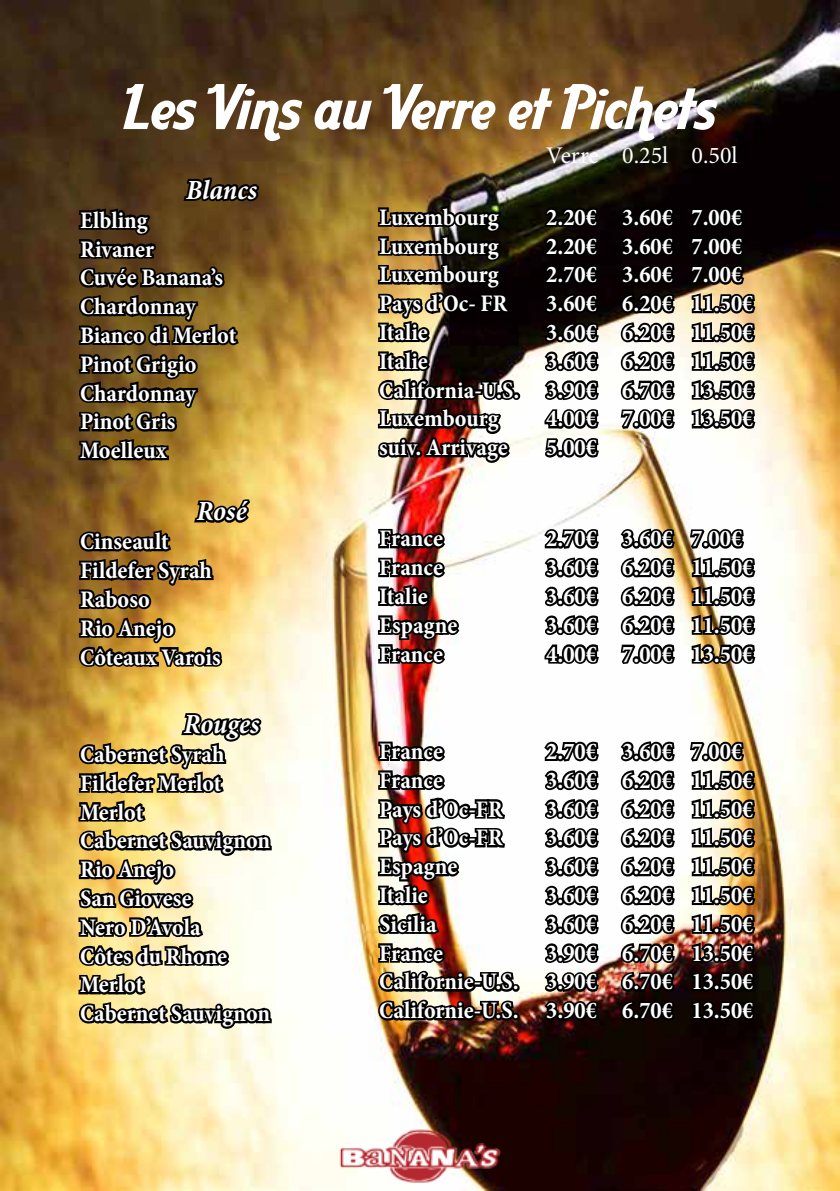
<style>
.page{position:relative;width:840px;height:1191px;background:#fff}
.page>*{position:absolute;margin:0;border:0;box-sizing:border-box;transform-origin:0 0}
.t1{font:60px "Aardvark Cafe";color:#fff}
.t2{font:italic 700 condensed 28px "Minion Pro";letter-spacing:-.005em;color:#fff}
.t3{font:700 condensed 24px/28.8px "Minion Pro";color:#fff}
.t4{font:24px "Minion Pro";color:#fff}
</style>
<div class="page">
<img style="left:0;top:0;width:839px;height:1191px">
<div style="left:512px;top:392px;width:8px;height:8px;border:4px solid #000;border-radius:50%"></div>
<img style="left:376px;top:200px;width:140px;height:265px">
<svg style="left:540px;top:205px;width:60px;height:254px"></svg>
<svg style="left:617px;top:205px;width:59px;height:226px"></svg>
<svg style="left:687px;top:204px;width:70px;height:227px;background:#575147"></svg>
<svg style="left:76px;top:175px;width:185px;height:509px;background:#785c27"></svg>
<img style="left:376px;top:527px;width:86px;height:142px">
<svg style="left:540px;top:526px;width:60px;height:140px"></svg>
<svg style="left:617px;top:526px;width:59px;height:140px"></svg>
<img style="left:687px;top:526px;width:70px;height:140px">
<svg style="left:76px;top:710px;width:197px;height:481px;background:#c3b587"></svg>
<div style="left:512px;top:984px;width:7px;height:7px;border:4px solid #000;border-radius:50%"></div>
<img style="left:375px;top:739px;width:141px;height:287px">
<div style="left:512px;top:1013px;width:7px;height:7px;border:4px solid #000;border-radius:50%"></div>
<svg style="left:540px;top:738px;width:60px;height:284px"></svg>
<svg style="left:617px;top:739px;width:59px;height:284px"></svg>
<img style="left:687px;top:738px;width:70px;height:284px">
<img style="left:335px;top:1098px;width:169px;height:93px">
<h1 class="t1" style="left:124px;top:69px;width:593px">Les Vins au Verre et Pichets</h1>
<p class="t4" style="left:546px;top:139px;width:193px">Verre 0.25l 0.50l</p>
<p class="t2" style="left:186px;top:170px;width:73px">Blancs</p>
<p class="t3" style="left:80px;top:205px;width:158px">Elbling<br>Rivaner<br>Cuvée Banana’s<br>Chardonnay<br>Bianco di Merlot<br>Pinot Grigio<br>Chardonnay<br>Pinot Gris<br>Moelleux</p>
<p class="t3" style="left:379px;top:203px;width:141px">Luxembourg<br>Luxembourg<br>Luxembourg<br>Pays d’Oc- FR<br>Italie<br>Italie<br>California-U.S.<br>Luxembourg suiv. Arrivage</p>
<p class="t3" style="left:546px;top:203px;width:52px;text-align:justify">2.20€ 2.20€ 2.70€ 3.60€ 3.60€ 3.60€ 3.90€ 4.00€ 5.00€</p>
<p class="t3" style="left:622px;top:203px;width:52px;text-align:justify">3.60€ 3.60€ 3.60€ 6.20€ 6.20€ 6.20€ 6.70€ 7.00€</p>
<p class="t3" style="left:691px;top:203px;width:63px">7.00€<br>7.00€<br>7.00€<br>11.50€<br>11.50€<br>11.50€<br>13.50€<br>13.50€</p>
<p class="t2" style="left:196px;top:492px;width:51px">Rosé</p>
<p class="t3" style="left:80px;top:527px;width:142px">Cinseault<br>Fildefer Syrah<br>Raboso<br>Rio Anejo<br>Côteaux Varois</p>
<p class="t3" style="left:379px;top:524px;width:79px">France<br>France<br>Italie<br>Espagne<br>France</p>
<p class="t3" style="left:546px;top:524px;width:52px;text-align:justify">2.70€ 3.60€ 3.60€ 3.60€ 4.00€</p>
<p class="t3" style="left:622px;top:524px;width:52px;text-align:justify">3.60€ 6.20€ 6.20€ 6.20€ 7.00€</p>
<p class="t3" style="left:691px;top:524px;width:63px">7.00€<br>11.50€<br>11.50€<br>11.50€<br>13.50€</p>
<p class="t2" style="left:184px;top:704px;width:77px">Rouges</p>
<p class="t3" style="left:80px;top:739px;width:191px">Cabernet Syrah<br>Fildefer Merlot<br>Merlot<br>Cabernet Sauvignon<br>Rio Anejo<br>San Giovese<br>Nero D’Avola<br>Côtes du Rhone<br>Merlot<br>Cabernet Sauvignon</p>
<p class="t3" style="left:379px;top:737px;width:141px">France<br>France<br>Pays d’Oc-FR<br>Pays d’Oc-FR<br>Espagne<br>Italie<br>Sicilia<br>France<br>Californie-U.S.<br>Californie-U.S.</p>
<p class="t3" style="left:546px;top:737px;width:52px;text-align:justify">2.70€ 3.60€ 3.60€ 3.60€ 3.60€ 3.60€ 3.60€ 3.90€ 3.90€ 3.90€</p>
<p class="t3" style="left:622px;top:737px;width:52px;text-align:justify">3.60€ 6.20€ 6.20€ 6.20€ 6.20€ 6.20€ 6.20€ 6.70€ 6.70€ 6.70€</p>
<p class="t3" style="left:691px;top:737px;width:63px">7.00€<br>11.50€<br>11.50€<br>11.50€<br>11.50€<br>11.50€<br>11.50€<br>13.50€<br>13.50€<br>13.50€</p>
</div>
